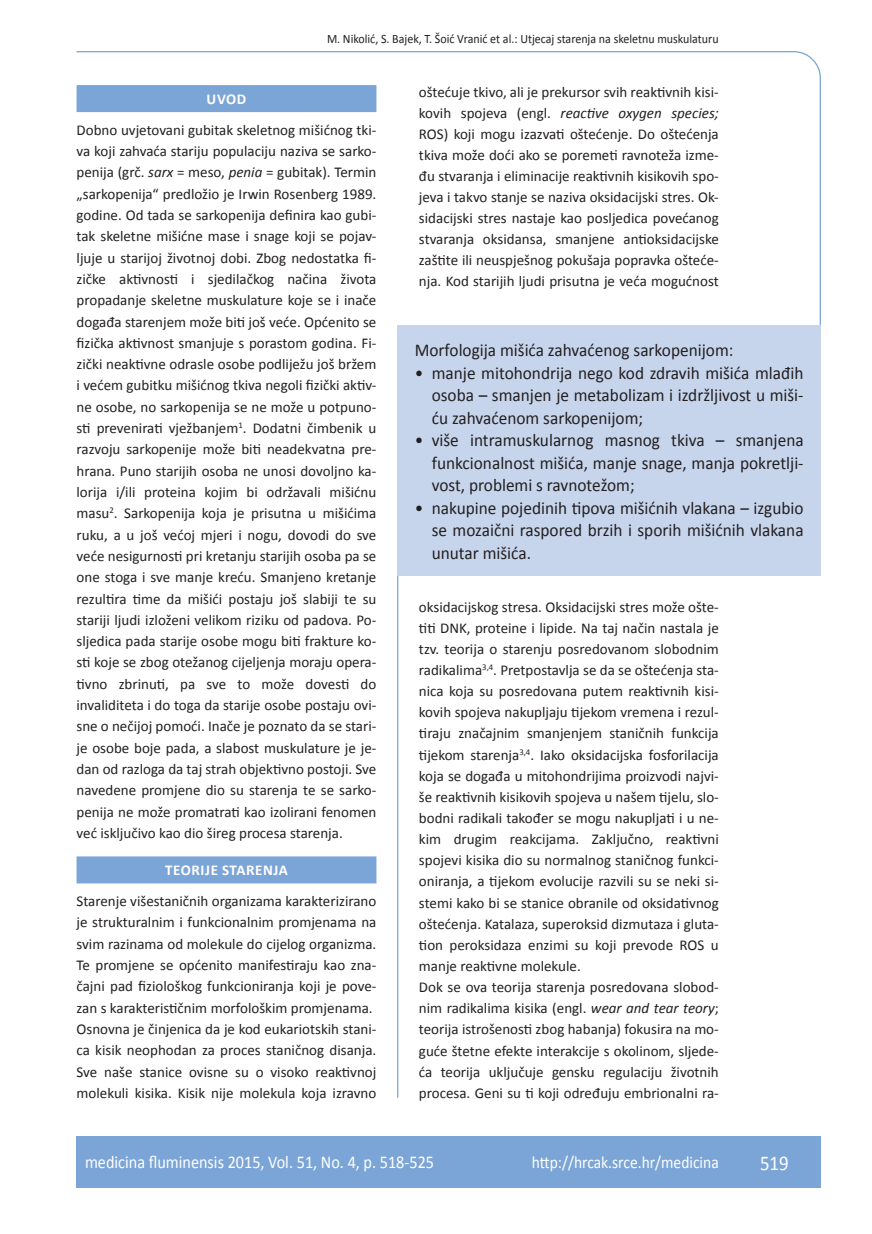
<style>
.page{position:relative;width:872px;height:1234px;background:#fff}
.page>*{position:absolute;margin:0;border:0;box-sizing:border-box;transform-origin:0 0}
.t1{font:21px "Calibri";color:#fff;scale:.9 1}
.t2{font:18px/22.5px "Calibri";color:#231f20;text-align:justify;scale:.96 1}
.t3{font:18px "Calibri";color:#fff;scale:.9 1}
.t4{font:17.25px "Calibri";color:#fff;scale:.9 1}
.t5{font:15px/21.3px "Calibri";color:#231f20;text-align:justify}
.t6{font:700 15px "Calibri";letter-spacing:.04em;color:#fff}
.t7{font:12.75px "Calibri";color:#231f20;scale:.94 1}
.s1{font-style:italic}
</style>
<div class="page">
<svg style="left:76px;top:51px;width:745px;height:275px"></svg>
<hr style="left:397px;top:575px;width:1px;height:522px;background:#7ca5d7">
<div style="left:77px;top:1135px;width:744px;height:51px;background:#7ca5d7"></div>
<div style="left:77px;top:85px;width:299px;height:27px;background:#7ca5d7"></div>
<div style="left:77px;top:856px;width:299px;height:27px;background:#7ca5d7"></div>
<div style="left:398px;top:325px;width:422px;height:250px;background:#c6d5ec"></div>
<p class="t7" style="left:327px;top:30px;width:418px">M. Nikolić, S. Bajek, T. Šoić Vranić et al.: Utjecaj starenja na skeletnu muskulaturu</p>
<p class="t6" style="left:207px;top:90px;width:41px">UVOD</p>
<p class="t5" style="left:77px;top:118px;width:301px">Dobno uvjetovani gubitak skeletnog mišićnog tki&shy;va koji zahvaća stariju populaciju naziva se sarko&shy;penija (grč. <span class="s1">sarx</span> = meso, <span class="s1">penia</span> = gubitak). Termin „sarkopenija“ predložio je Irwin Rosenberg 1989. godine. Od tada se sarkopenija definira kao gubi&shy;tak skeletne mišićne mase i snage koji se pojav&shy;ljuje u starijoj životnoj dobi. Zbog nedostatka fi&shy;zičke aktivnosti i sjedilačkog načina života propadanje skeletne muskulature koje se i inače događa starenjem može biti još veće. Općenito se fizička aktivnost smanjuje s porastom godina. Fi&shy;zički neaktivne odrasle osobe podliježu još bržem i većem gubitku mišićnog tkiva negoli fizički aktiv&shy;ne osobe, no sarkopenija se ne može u potpuno&shy;sti prevenirati vježbanjem<sup>1</sup>. Dodatni čimbenik u razvoju sarkopenije može biti neadekvatna pre&shy;hrana. Puno starijih osoba ne unosi dovoljno ka&shy;lorija i/ili proteina kojim bi održavali mišićnu masu<sup>2</sup>. Sarkopenija koja je prisutna u mišićima ruku, a u još većoj mjeri i nogu, dovodi do sve veće nesigurnosti pri kretanju starijih osoba pa se one stoga i sve manje kreću. Smanjeno kretanje rezultira time da mišići postaju još slabiji te su stariji ljudi izloženi velikom riziku od padova. Po&shy;sljedica pada starije osobe mogu biti frakture ko&shy;sti koje se zbog otežanog cijeljenja moraju opera&shy;tivno zbrinuti, pa sve to može dovesti do invaliditeta i do toga da starije osobe postaju ovi&shy;sne o nečijoj pomoći. Inače je poznato da se stari&shy;je osobe boje pada, a slabost muskulature je je&shy;dan od razloga da taj strah objektivno postoji. Sve navedene promjene dio su starenja te se sarko&shy;penija ne može promatrati kao izolirani fenomen već isključivo kao dio šireg procesa starenja.</p>
<p class="t6" style="left:165px;top:860px;width:124px">TEORIJE STARENJA</p>
<p class="t5" style="left:77px;top:889px;width:301px;text-align:left">Starenje višestaničnih organizama karakterizirano je strukturalnim i funkcionalnim promjenama na svim razinama od molekule do cijelog organizma.<br>Te promjene se općenito manifestiraju kao zna&shy;čajni pad fiziološkog funkcioniranja koji je pove&shy;zan s karakterističnim morfološkim promjenama.<br>Osnovna je činjenica da je kod eukariotskih stani&shy;ca kisik neophodan za proces staničnog disanja.<br>Sve naše stanice ovisne su o visoko reaktivnoj molekuli kisika. Kisik nije molekula koja izravno</p>
<p class="t5" style="left:419px;top:80px;width:301px">oštećuje tkivo, ali je prekursor svih reaktivnih kisi&shy;kovih spojeva (engl. <span class="s1">reactive oxygen species; </span>ROS) koji mogu izazvati oštećenje. Do oštećenja tkiva može doći ako se poremeti ravnoteža izme&shy;đu stvaranja i eliminacije reaktivnih kisikovih spo&shy;jeva i takvo stanje se naziva oksidacijski stres. Ok&shy;sidacijski stres nastaje kao posljedica povećanog stvaranja oksidansa, smanjene antioksidacijske zaštite ili neuspješnog pokušaja popravka ošteće&shy;nja. Kod starijih ljudi prisutna je veća mogućnost</p>
<p class="t2" style="left:415px;top:338px;width:333px">Morfologija mišića zahvaćenog sarkopenijom:</p>
<p class="t2" style="left:432px;top:360px;width:389px;text-indent:-17px">• manje mitohondrija nego kod zdravih mišića mlađih osoba – smanjen je metabolizam i izdržljivost u miši&shy;ću zahvaćenom sarkopenijom;</p>
<p class="t2" style="left:432px;top:428px;width:389px;text-indent:-17px">• više intramuskularnog masnog tkiva – smanjena funkcionalnost mišića, manje snage, manja pokretlji&shy;vost, problemi s ravnotežom;</p>
<p class="t2" style="left:432px;top:495px;width:389px;text-indent:-17px">• nakupine pojedinih tipova mišićnih vlakana – izgubio se mozaični raspored brzih i sporih mišićnih vlakana unutar mišića.</p>
<p class="t5" style="left:419px;top:595px;width:301px;text-align:left">oksidacijskog stresa. Oksidacijski stres može ošte&shy;titi DNK, proteine i lipide. Na taj način nastala je tzv. teorija o starenju posredovanom slobodnim radikalima<sup>3,4</sup>. Pretpostavlja se da se oštećenja sta&shy;nica koja su posredovana putem reaktivnih kisi&shy;kovih spojeva nakupljaju tijekom vremena i rezul&shy;tiraju značajnim smanjenjem staničnih funkcija tijekom starenja<sup>3,4</sup>. Iako oksidacijska fosforilacija koja se događa u mitohondrijima proizvodi najvi&shy;še reaktivnih kisikovih spojeva u našem tijelu, slo&shy;bodni radikali također se mogu nakupljati i u ne&shy;kim drugim reakcijama. Zaključno, reaktivni spojevi kisika dio su normalnog staničnog funkci&shy;oniranja, a tijekom evolucije razvili su se neki si&shy;stemi kako bi se stanice obranile od oksidativnog oštećenja. Katalaza, superoksid dizmutaza i gluta&shy;tion peroksidaza enzimi su koji prevode ROS u manje reaktivne molekule.<br>Dok se ova teorija starenja posredovana slobod&shy;nim radikalima kisika (engl. <span class="s1">wear and tear teory</span>; teorija istrošenosti zbog habanja) fokusira na mo&shy;guće štetne efekte interakcije s okolinom, sljede&shy;ća teorija uključuje gensku regulaciju životnih procesa. Geni su ti koji određuju embrionalni ra-</p>
<p class="t3" style="left:85px;top:1150px;width:389px">medicina fluminensis 2015, Vol. 51, No. 4, p. 518-525</p>
<p class="t4" style="left:532px;top:1151px;width:209px">http://hrcak.srce.hr/medicina</p>
<h1 class="t1" style="left:760px;top:1149px;width:33px">519</h1>
</div>
